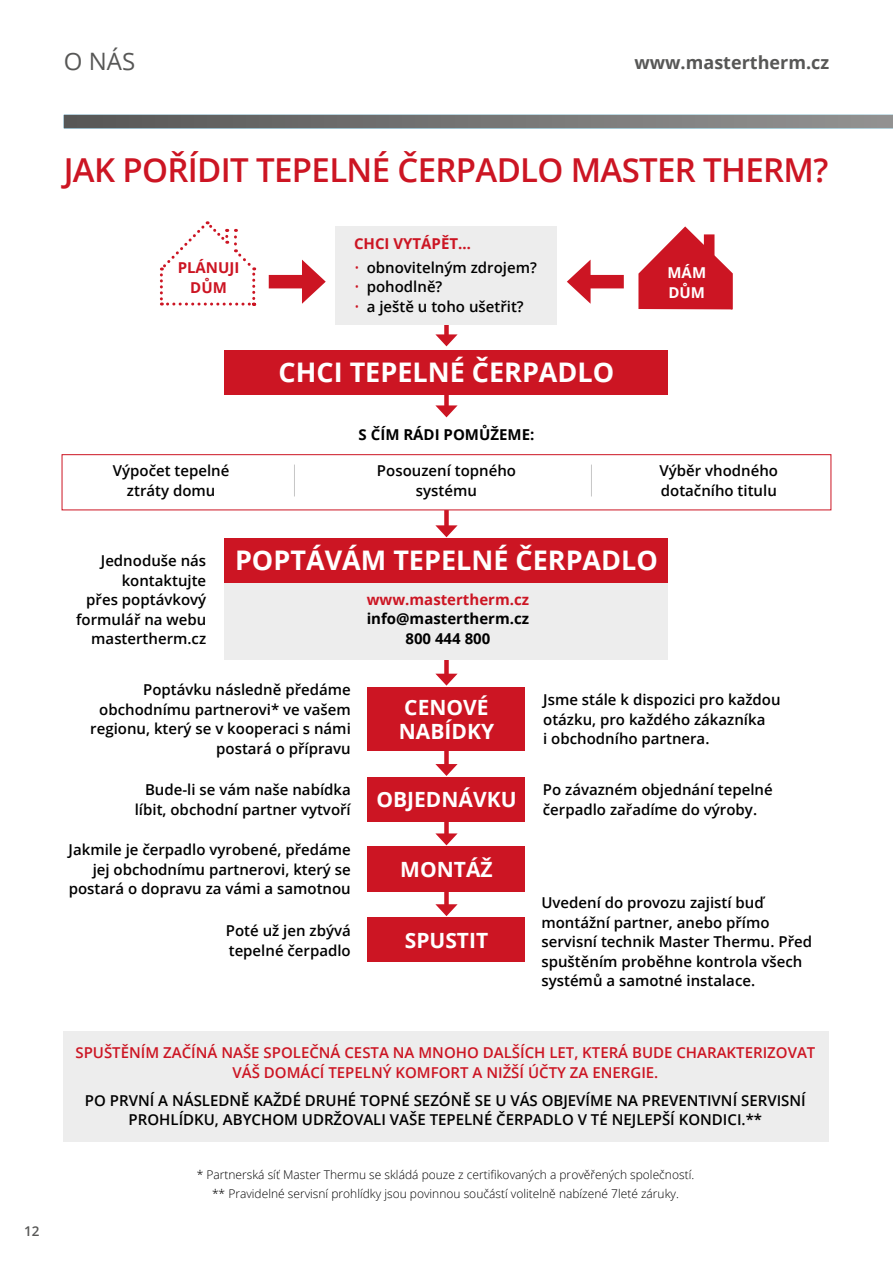
<style>
.page{position:relative;width:893px;height:1263px;background:#fff}
.page>*{position:absolute;margin:0;border:0;box-sizing:border-box;transform-origin:0 0}
.t1{font:600 33px "Open Sans";letter-spacing:-.02em;color:#cc1523}
.t2{font:700 27px "Open Sans";color:#fff}
.t3{font:24px "Open Sans";color:#575756}
.t4{font:700 21px/24px "Open Sans";color:#fff}
.t5{font:700 18px "Open Sans";color:#575756}
.t6{font:600 15px/19.5px "Open Sans";color:#000}
.t7{font:600 15px/19.5px "Open Sans";color:#cc1523;text-align:center}
.t8{font:700 15px/19.5px "Open Sans";color:#000;text-align:center}
.t9{font:700 15px/19.5px "Open Sans";color:#cc1523;text-align:center}
.t10{font:700 15px/19.5px "Open Sans";color:#fff}
.t11{font:600 13.5px "Open Sans";color:#575756}
.t12{font:300 12px/19.5px "Open Sans";color:#000;text-align:center}
.s1{font-weight:300;color:#cc1523}
</style>
<div class="page">
<div style="left:444px;top:658px;width:5px;height:20px;background:#cc1523"></div>
<svg style="left:435px;top:674px;width:23px;height:12px"></svg>
<div style="left:444px;top:749px;width:5px;height:19px;background:#cc1523"></div>
<svg style="left:435px;top:764px;width:23px;height:12px"></svg>
<div style="left:444px;top:818px;width:5px;height:19px;background:#cc1523"></div>
<svg style="left:435px;top:833px;width:23px;height:12px"></svg>
<div style="left:444px;top:889px;width:5px;height:19px;background:#cc1523"></div>
<svg style="left:435px;top:904px;width:23px;height:12px"></svg>
<div style="left:368px;top:687px;width:157px;height:64px;background:#cc1523"></div>
<div style="left:368px;top:777px;width:157px;height:44px;background:#cc1523"></div>
<div style="left:368px;top:846px;width:157px;height:45px;background:#cc1523"></div>
<div style="left:368px;top:917px;width:157px;height:45px;background:#cc1523"></div>
<div style="left:444px;top:319px;width:5px;height:20px;background:#cc1523"></div>
<svg style="left:435px;top:334px;width:23px;height:12px"></svg>
<div style="left:444px;top:390px;width:5px;height:20px;background:#cc1523"></div>
<svg style="left:435px;top:405px;width:23px;height:12px"></svg>
<div style="left:444px;top:510px;width:5px;height:19px;background:#cc1523"></div>
<svg style="left:435px;top:525px;width:23px;height:12px"></svg>
<div style="left:336px;top:226px;width:221px;height:98px;background:#ededed"></div>
<div style="left:64px;top:1031px;width:765px;height:111px;background:#ededed"></div>
<div style="left:225px;top:581px;width:443px;height:79px;background:#ededed"></div>
<div style="left:62px;top:454px;width:769px;height:56px;border:1px solid #cc1523"></div>
<div style="left:225px;top:350px;width:443px;height:44px;background:#cc1523"></div>
<div style="left:225px;top:538px;width:443px;height:44px;background:#cc1523"></div>
<svg style="left:638px;top:226px;width:95px;height:84px"></svg>
<svg style="left:160px;top:221px;width:95px;height:85px"></svg>
<hr style="left:294px;top:465px;width:1px;height:31px;background:#c6c6c6">
<hr style="left:591px;top:465px;width:1px;height:31px;background:#c6c6c6">
<div style="left:269px;top:275px;width:42px;height:13px;background:#cc1523"></div>
<svg style="left:302px;top:260px;width:24px;height:44px"></svg>
<div style="left:581px;top:275px;width:43px;height:13px;background:#cc1523"></div>
<svg style="left:567px;top:260px;width:24px;height:44px"></svg>
<svg style="left:64px;top:115px;width:829px;height:13px;background:#757474"></svg>
<h3 class="t3" style="left:64px;top:45px;width:73px">O NÁS</h3>
<p class="t5" style="left:634px;top:50px;width:196px">www.mastertherm.cz</p>
<p class="t11" style="left:24px;top:1222px;width:17px">12</p>
<h1 class="t1" style="left:64px;top:147px;width:766px">JAK POŘÍDIT TEPELNÉ ČERPADLO MASTER THERM?</h1>
<p class="t9" style="left:178px;top:258px;width:63px">PLÁNUJI<br>DŮM</p>
<p class="t9" style="left:354px;top:233px;width:118px">CHCI VYTÁPĚT…</p>
<p class="t6" style="left:354px;top:257px;width:184px"><span class="s1">•</span> obnovitelným zdrojem?</p>
<p class="t6" style="left:354px;top:277px;width:90px"><span class="s1">•</span> pohodlně?</p>
<p class="t6" style="left:354px;top:296px;width:171px"><span class="s1">•</span> a ještě u toho ušetřit?</p>
<h2 class="t2" style="left:279px;top:354px;width:337px">CHCI TEPELNÉ ČERPADLO</h2>
<p class="t8" style="left:359px;top:424px;width:177px">S ČÍM RÁDI POMŮŽEME:</p>
<p class="t10" style="left:667px;top:263px;width:40px">MÁM<br>DŮM</p>
<p class="t6" style="left:113px;top:460px;width:118px;text-align:center">Výpočet tepelné ztráty domu</p>
<p class="t6" style="left:377px;top:460px;width:141px;text-align:center">Posouzení topného systému</p>
<p class="t6" style="left:659px;top:460px;width:120px">Výběr vhodného dotačního titulu</p>
<p class="t6" style="left:76px;top:551px;width:132px;text-align:right">Jednoduše nás kontaktujte<br>přes poptávkový formulář na webu mastertherm.cz</p>
<h2 class="t2" style="left:235px;top:541px;width:424px">POPTÁVÁM TEPELNÉ ČERPADLO</h2>
<p class="t9" style="left:367px;top:589px;width:164px">www.mastertherm.cz</p>
<p class="t8" style="left:367px;top:609px;width:164px">info@mastertherm.cz<br>800 444 800</p>
<p class="t6" style="left:90px;top:680px;width:262px;text-align:right">Poptávku následně předáme obchodnímu partnerovi* ve vašem regionu, který se v kooperaci s námi postará o přípravu</p>
<p class="t6" style="left:543px;top:690px;width:239px">Jsme stále k dispozici pro každou otázku, pro každého zákazníka<br>i obchodního partnera.</p>
<p class="t6" style="left:135px;top:780px;width:218px;text-align:right">Bude-li se vám naše nabídka líbit, obchodní partner vytvoří</p>
<h3 class="t4" style="left:399px;top:695px;width:97px">CENOVÉ<br>NABÍDKY</h3>
<p class="t6" style="left:543px;top:780px;width:231px">Po závazném objednání tepelné čerpadlo zařadíme do výroby.</p>
<h3 class="t4" style="left:376px;top:787px;width:142px">OBJEDNÁVKU</h3>
<p class="t6" style="left:69px;top:839px;width:284px;text-align:right">Jakmile je čerpadlo vyrobené, předáme jej obchodnímu partnerovi, který se postará o dopravu za vámi a samotnou</p>
<p class="t6" style="left:226px;top:921px;width:126px">Poté už jen zbývá tepelné čerpadlo</p>
<h3 class="t4" style="left:400px;top:857px;width:94px">MONTÁŽ</h3>
<h3 class="t4" style="left:405px;top:927px;width:85px">SPUSTIT</h3>
<p class="t6" style="left:541px;top:893px;width:272px">Uvedení do provozu zajistí buď montážní partner, anebo přímo servisní technik Master Thermu. Před spuštěním proběhne kontrola všech systémů a samotné instalace.</p>
<p class="t7" style="left:75px;top:1042px;width:741px">SPUŠTĚNÍM ZAČÍNÁ NAŠE SPOLEČNÁ CESTA NA MNOHO DALŠÍCH LET, KTERÁ BUDE CHARAKTERIZOVAT<br>VÁŠ DOMÁCÍ TEPELNÝ KOMFORT A NIŽŠÍ ÚČTY ZA ENERGIE.</p>
<p class="t6" style="left:85px;top:1090px;width:722px;text-align:center">PO PRVNÍ A NÁSLEDNĚ KAŽDÉ DRUHÉ TOPNÉ SEZÓNĚ SE U VÁS OBJEVÍME NA PREVENTIVNÍ SERVISNÍ<br>PROHLÍDKU, ABYCHOM UDRŽOVALI VAŠE TEPELNÉ ČERPADLO V TÉ NEJLEPŠÍ KONDICI.**</p>
<p class="t12" style="left:197px;top:1164px;width:499px">* Partnerská síť Master Thermu se skládá pouze z certifikovaných a prověřených společností. ** Pravidelné servisní prohlídky jsou povinnou součástí volitelně nabízené 7leté záruky.</p>
</div>
